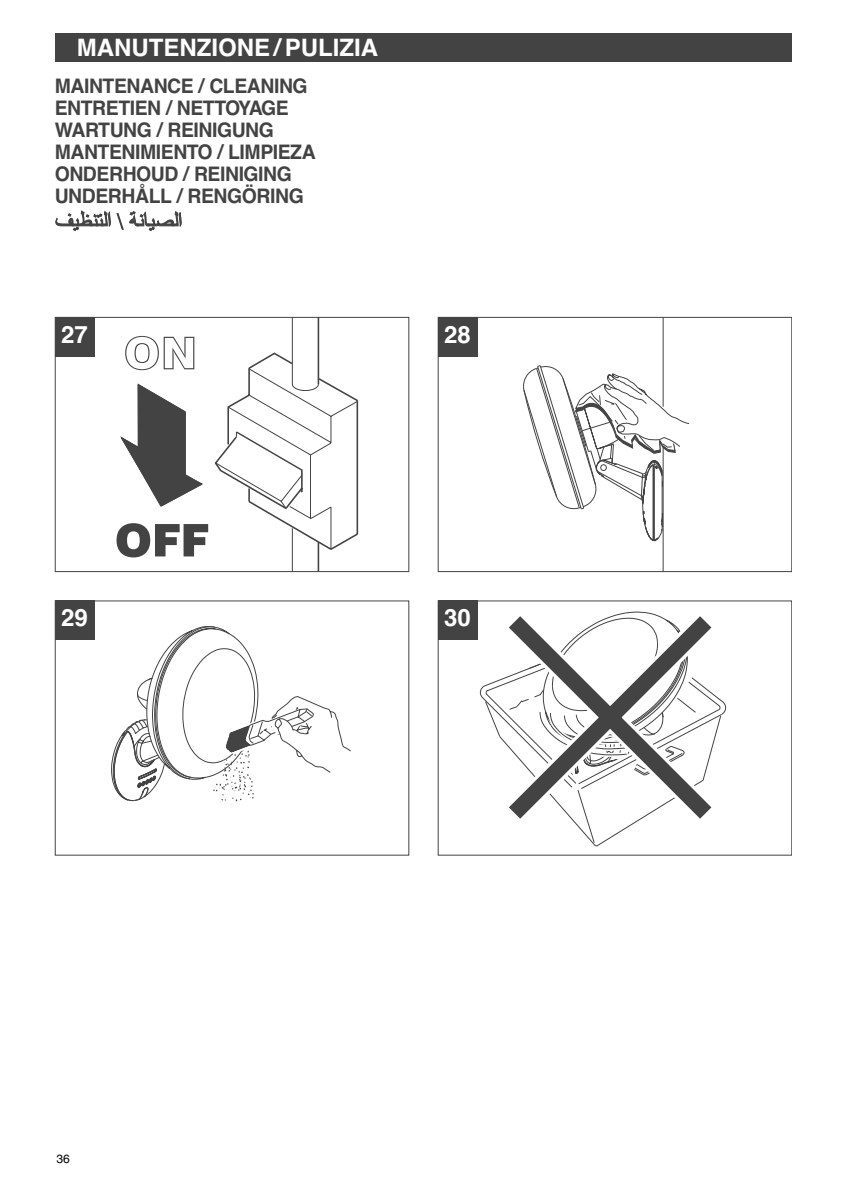
<style>
.page{position:relative;width:851px;height:1191px;background:#fff}
.page>*{position:absolute;margin:0;border:0;box-sizing:border-box;transform-origin:0 0}
.t1{font:24px "Helvetica Bold+TDRKZA";color:#fff}
.t2{font:20px/22px "Helvetica Bold+TDRKZA";letter-spacing:-.02em;color:#434343}
.t3{font:12px "Helvetica LT";color:#000}
</style>
<div class="page">
<hr style="left:292px;top:317px;width:1px;height:67px;background:#434343">
<hr style="left:317px;top:317px;width:2px;height:67px;background:#434343">
<hr style="left:317px;top:542px;width:2px;height:29px;background:#434343">
<hr style="left:292px;top:528px;width:1px;height:43px;background:#434343">
<svg style="left:116px;top:336px;width:243px;height:221px"></svg>
<div style="left:55px;top:317px;width:354px;height:255px;border:1px solid #434343"></div>
<div style="left:55px;top:317px;width:39px;height:39px;background:#434343"></div>
<svg style="left:111px;top:626px;width:240px;height:179px"></svg>
<div style="left:55px;top:600px;width:39px;height:40px;background:#434343"></div>
<svg style="left:492px;top:611px;width:235px;height:224px"></svg>
<div style="left:437px;top:600px;width:40px;height:40px;background:#434343"></div>
<hr style="left:662px;top:448px;width:1px;height:123px;background:#434343">
<hr style="left:662px;top:317px;width:1px;height:90px;background:#434343">
<svg style="left:523px;top:364px;width:166px;height:177px"></svg>
<div style="left:437px;top:317px;width:354px;height:255px;border:1px solid #434343"></div>
<div style="left:437px;top:317px;width:40px;height:39px;background:#434343"></div>
<div style="left:55px;top:33px;width:736px;height:29px;background:#434343"></div>
<svg style="left:55px;top:211px;width:126px;height:20px"></svg>
<p class="t1" style="left:77px;top:33px;width:303px">MANUTENZIONE / PULIZIA</p>
<p class="t2" style="left:55px;top:75px;width:262px">MAINTENANCE / CLEANING<br>ENTRETIEN / NETTOYAGE<br>WARTUNG / REINIGUNG<br>MANTENIMIENTO / LIMPIEZA<br>ONDERHOUD / REINIGING<br>UNDERHÅLL / RENGÖRING</p>
<p class="t1" style="left:61px;top:320px;width:28px">27</p>
<p class="t1" style="left:444px;top:320px;width:28px">28</p>
<p class="t1" style="left:61px;top:604px;width:28px">29</p>
<p class="t1" style="left:444px;top:604px;width:28px">30</p>
<p class="t3" style="left:56px;top:1153px;width:15px">36</p>
</div>
